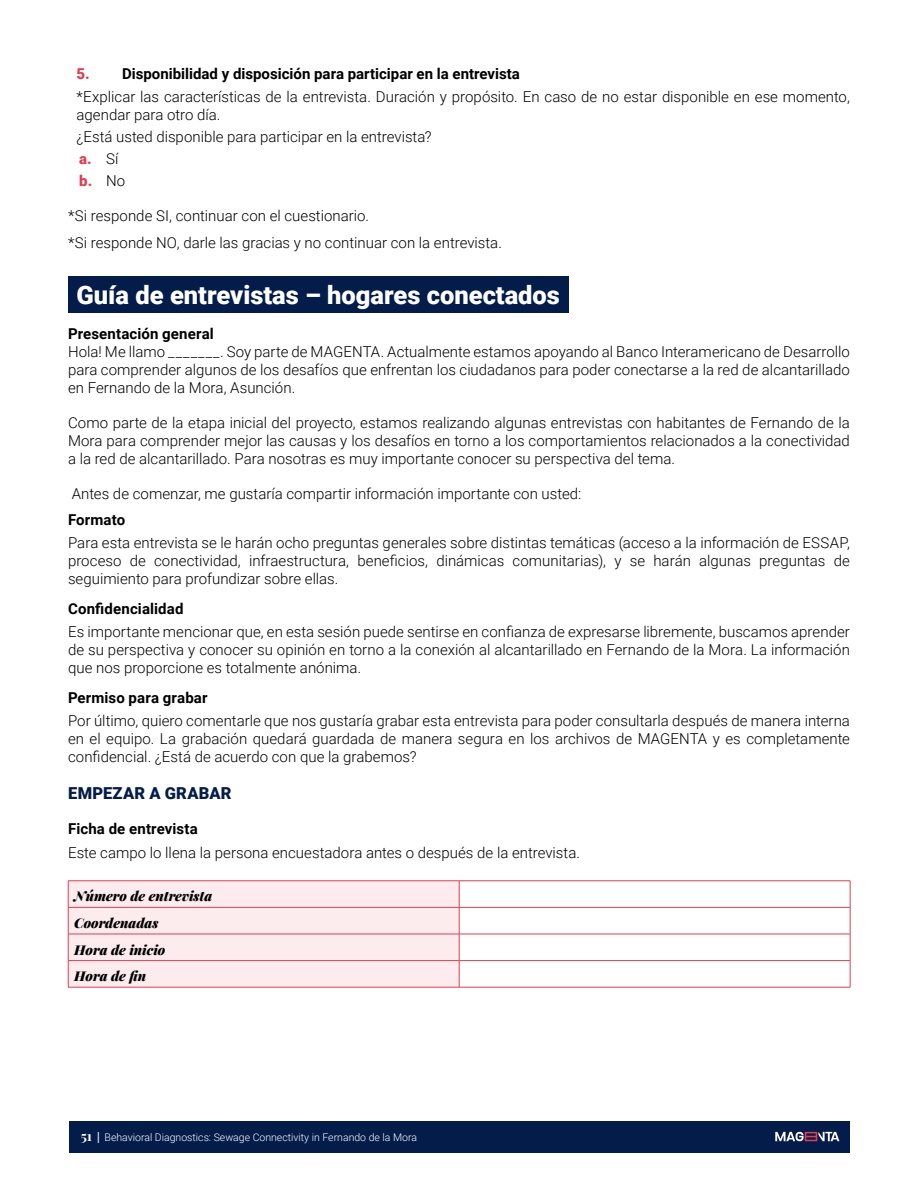
<style>
.page{position:relative;width:918px;height:1188px;background:#fff}
.page>*{position:absolute;margin:0;border:0;box-sizing:border-box;transform-origin:0 0}
.t1{font:900 25.5px "Roboto";color:#fff}
.t2{font:900 16.5px "Roboto";letter-spacing:.015em;color:#031c4a}
.t3{font:300 15px/18px "Roboto";color:#000;text-align:justify}
.t4{font:700 15px "Roboto";letter-spacing:.01em;color:#000}
.t5{font:italic 900 13.5px/26.5px "Playfair Display";color:#000}
.t6{font:300 10.5px "Roboto";color:#fff}
.s1{font-weight:900;color:#e33d52}
.s2{font-weight:700}
.s3{font-family:"Playfair Display";font-weight:700;font-size:13.5px}
.s4{font-family:"Playfair Display";font-weight:700}
</style>
<div class="page">
<div style="left:69px;top:1121px;width:781px;height:31px;background:#031c4a"></div>
<svg style="left:775px;top:1132px;width:64px;height:9px"></svg>
<div style="left:68px;top:276px;width:500px;height:36px;background:#031c4a"></div>
<hr style="left:459px;top:881px;width:391px;height:1px;background:#e33d52">
<hr style="left:459px;top:907px;width:391px;height:1px;background:#e33d52">
<hr style="left:459px;top:934px;width:391px;height:1px;background:#e33d52">
<hr style="left:459px;top:960px;width:391px;height:1px;background:#e33d52">
<svg style="left:68px;top:881px;width:392px;height:106px;background:#fae5e7"></svg>
<svg style="left:850px;top:881px;width:1px;height:106px"></svg>
<hr style="left:68px;top:987px;width:391px;height:1px;background:#e33d52">
<hr style="left:459px;top:987px;width:391px;height:1px;background:#e33d52">
<p class="t3" style="left:77px;top:62px;width:775px;line-height:22.2px"><span class="s1">5.</span> <span class="s2">Disponibilidad y disposición para participar en la entrevista<br></span>*Explicar las características de la entrevista. Duración y propósito. En caso de no estar disponible en ese momento,</p>
<p class="t3" style="left:77px;top:103px;width:357px;line-height:22.2px;text-align:left">agendar para otro día.<br>¿Está usted disponible para participar en la entrevista? <span class="s1">a.</span> Sí<br><span class="s1">b.</span> No</p>
<p class="t3" style="left:68px;top:202px;width:433px;line-height:26.5px">*Si responde SI, continuar con el cuestionario.<br>*Si responde NO, darle las gracias y no continuar con la entrevista.</p>
<h1 class="t1" style="left:77px;top:277px;width:485px">Guía de entrevistas – hogares conectados</h1>
<p class="t4" style="left:68px;top:323px;width:147px">Presentación general</p>
<p class="t3" style="left:68px;top:342px;width:783px">Hola! Me llamo _______. Soy parte de MAGENTA. Actualmente estamos apoyando al Banco Interamericano de Desarrollo para comprender algunos de los desafíos que enfrentan los ciudadanos para poder conectarse a la red de alcantarillado en Fernando de la Mora, Asunción.</p>
<p class="t3" style="left:68px;top:413px;width:783px">Como parte de la etapa inicial del proyecto, estamos realizando algunas entrevistas con habitantes de Fernando de la Mora para comprender mejor las causas y los desafíos en torno a los comportamientos relacionados a la conectividad a la red de alcantarillado. Para nosotras es muy importante conocer su perspectiva del tema.</p>
<p class="t3" style="left:72px;top:484px;width:511px">Antes de comenzar, me gustaría compartir información importante con usted:</p>
<p class="t4" style="left:68px;top:510px;width:59px">Formato</p>
<p class="t3" style="left:68px;top:533px;width:783px">Para esta entrevista se le harán ocho preguntas generales sobre distintas temáticas (acceso a la información de ESSAP, proceso de conectividad, infraestructura, beneficios, dinámicas comunitarias), y se harán algunas preguntas de seguimiento para profundizar sobre ellas.</p>
<p class="t4" style="left:68px;top:599px;width:117px">Confidencialidad</p>
<p class="t3" style="left:68px;top:622px;width:783px">Es importante mencionar que, en esta sesión puede sentirse en confianza de expresarse libremente, buscamos aprender de su perspectiva y conocer su opinión en torno a la conexión al alcantarillado en Fernando de la Mora. La información que nos proporcione es totalmente anónima.</p>
<p class="t4" style="left:68px;top:688px;width:141px">Permiso para grabar</p>
<p class="t3" style="left:68px;top:711px;width:783px">Por último, quiero comentarle que nos gustaría grabar esta entrevista para poder consultarla después de manera interna en el equipo. La grabación quedará guardada de manera segura en los archivos de MAGENTA y es completamente confidencial. ¿Está de acuerdo con que la grabemos?</p>
<p class="t2" style="left:68px;top:781px;width:165px">EMPEZAR A GRABAR</p>
<p class="t4" style="left:68px;top:818px;width:131px">Ficha de entrevista</p>
<p class="t3" style="left:68px;top:843px;width:511px">Este campo lo llena la persona encuestadora antes o después de la entrevista.</p>
<p class="t5" style="left:74px;top:882px;width:140px">Número de entrevista<br>Coordenadas<br>Hora de inicio<br>Hora de fin</p>
<p class="t6" style="left:81px;top:1130px;width:338px"><span class="s3">51</span> <span class="s4">|</span> Behavioral Diagnostics: Sewage Connectivity in Fernando de la Mora</p>
</div>
